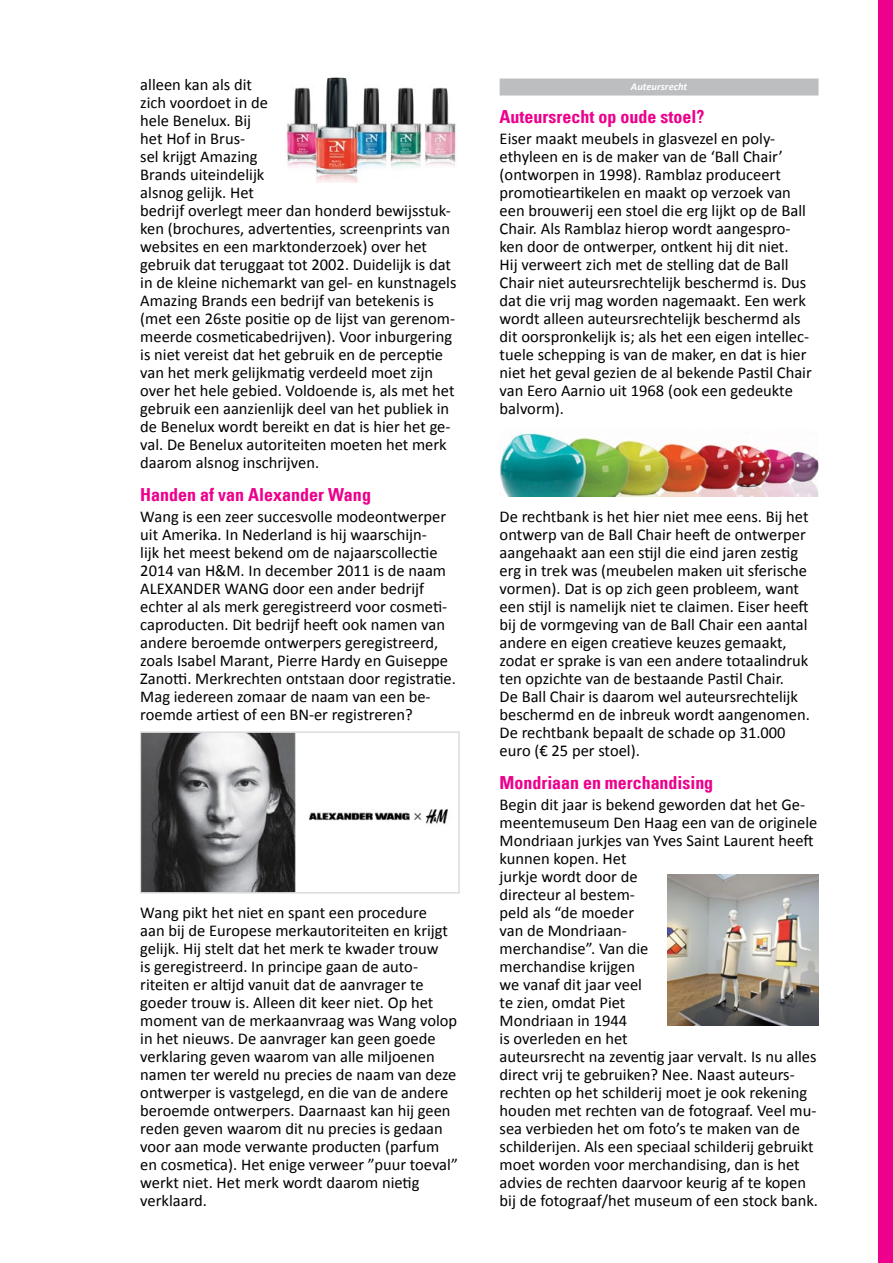
<style>
.page{position:relative;width:893px;height:1263px;background:#fff}
.page>*{position:absolute;margin:0;border:0;box-sizing:border-box;transform-origin:0 0}
.t1{font:700 condensed 18px "Univers LT";color:#ec008c}
.t2{font:16.5px/18px "Calibri";color:#000}
.t3{font:italic 700 10.5px "Calibri";color:#fff}
</style>
<div class="page">
<div style="left:878px;top:0;width:15px;height:1263px;background:#ec008c"></div>
<div style="left:500px;top:79px;width:319px;height:17px;background:#bcbec0"></div>
<img style="left:286px;top:77px;width:170px;height:106px">
<svg style="left:140px;top:732px;width:308px;height:161px"></svg>
<div style="left:141px;top:732px;width:318px;height:161px;border:1px solid #dcddde"></div>
<img style="left:500px;top:433px;width:319px;height:64px">
<img style="left:668px;top:874px;width:151px;height:151px">
<p class="t2" style="left:140px;top:76px;width:318px">alleen kan als dit<br>zich voordoet in de<br>hele Benelux. Bij<br>het Hof in Brus-<br>sel krijgt Amazing<br>Brands uiteindelijk<br>alsnog gelijk. Het<br>bedrijf overlegt meer dan honderd bewijsstuk&shy;ken (brochures, advertenties, screenprints van websites en een marktonderzoek) over het gebruik dat teruggaat tot 2002. Duidelijk is dat in de kleine nichemarkt van gel- en kunstnagels Amazing Brands een bedrijf van betekenis is (met een 26ste positie op de lijst van gerenom&shy;meerde cosmeticabedrijven). Voor inburgering is niet vereist dat het gebruik en de perceptie van het merk gelijkmatig verdeeld moet zijn over het hele gebied. Voldoende is, als met het gebruik een aanzienlijk deel van het publiek in de Benelux wordt bereikt en dat is hier het ge&shy;val. De Benelux autoriteiten moeten het merk daarom alsnog inschrijven.</p>
<p class="t1" style="left:140px;top:484px;width:232px">Handen af van Alexander Wang</p>
<p class="t2" style="left:140px;top:508px;width:317px">Wang is een zeer succesvolle modeontwerper uit Amerika. In Nederland is hij waarschijn-<br>lijk het meest bekend om de najaarscollectie 2014 van H&amp;M. In december 2011 is de naam ALEXANDER WANG door een ander bedrijf echter al als merk geregistreerd voor cosmeti&shy;caproducten. Dit bedrijf heeft ook namen van andere beroemde ontwerpers geregistreerd, zoals Isabel Marant, Pierre Hardy en Guiseppe Zanotti. Merkrechten ontstaan door registratie.<br>Mag iedereen zomaar de naam van een be&shy;roemde artiest of een BN-er registreren?</p>
<p class="t2" style="left:140px;top:904px;width:319px">Wang pikt het niet en spant een procedure<br>aan bij de Europese merkautoriteiten en krijgt gelijk. Hij stelt dat het merk te kwader trouw<br>is geregistreerd. In principe gaan de auto&shy;riteiten er altijd vanuit dat de aanvrager te goeder trouw is. Alleen dit keer niet. Op het moment van de merkaanvraag was Wang volop in het nieuws. De aanvrager kan geen goede verklaring geven waarom van alle miljoenen namen ter wereld nu precies de naam van deze ontwerper is vastgelegd, en die van de andere beroemde ontwerpers. Daarnaast kan hij geen reden geven waarom dit nu precies is gedaan voor aan mode verwante producten (parfum en cosmetica). Het enige verweer ”puur toeval” werkt niet. Het merk wordt daarom nietig verklaard.</p>
<p class="t3" style="left:631px;top:80px;width:58px">Auteursrecht</p>
<p class="t1" style="left:500px;top:106px;width:206px">Auteursrecht op oude stoel?</p>
<p class="t2" style="left:500px;top:130px;width:314px">Eiser maakt meubels in glasvezel en poly&shy;ethyleen en is de maker van de ‘Ball Chair’ (ontworpen in 1998). Ramblaz produceert promotieartikelen en maakt op verzoek van een brouwerij een stoel die erg lijkt op de Ball Chair. Als Ramblaz hierop wordt aangespro&shy;ken door de ontwerper, ontkent hij dit niet.<br>Hij verweert zich met de stelling dat de Ball Chair niet auteursrechtelijk beschermd is. Dus dat die vrij mag worden nagemaakt. Een werk wordt alleen auteursrechtelijk beschermd als dit oorspronkelijk is; als het een eigen intellec&shy;tuele schepping is van de maker, en dat is hier niet het geval gezien de al bekende Pastil Chair van Eero Aarnio uit 1968 (ook een gedeukte balvorm).</p>
<p class="t2" style="left:500px;top:508px;width:312px">De rechtbank is het hier niet mee eens. Bij het ontwerp van de Ball Chair heeft de ontwerper aangehaakt aan een stijl die eind jaren zestig erg in trek was (meubelen maken uit sferische vormen). Dat is op zich geen probleem, want een stijl is namelijk niet te claimen. Eiser heeft bij de vormgeving van de Ball Chair een aantal andere en eigen creatieve keuzes gemaakt, zodat er sprake is van een andere totaalindruk ten opzichte van de bestaande Pastil Chair.<br>De Ball Chair is daarom wel auteursrechtelijk beschermd en de inbreuk wordt aangenomen.<br>De rechtbank bepaalt de schade op 31.000 euro (€ 25 per stoel).</p>
<p class="t1" style="left:500px;top:772px;width:215px">Mondriaan en merchandising</p>
<p class="t2" style="left:500px;top:796px;width:320px">Begin dit jaar is bekend geworden dat het Ge&shy;meentemuseum Den Haag een van de originele Mondriaan jurkjes van Yves Saint Laurent heeft kunnen kopen. Het<br>jurkje wordt door de<br>directeur al bestem-<br>peld als “de moeder<br>van de Mondriaan-<br>merchandise”. Van die<br>merchandise krijgen<br>we vanaf dit jaar veel<br>te zien, omdat Piet<br>Mondriaan in 1944<br>is overleden en het<br>auteursrecht na zeventig jaar vervalt. Is nu alles direct vrij te gebruiken? Nee. Naast auteurs&shy;rechten op het schilderij moet je ook rekening houden met rechten van de fotograaf. Veel mu&shy;sea verbieden het om foto’s te maken van de schilderijen. Als een speciaal schilderij gebruikt moet worden voor merchandising, dan is het advies de rechten daarvoor keurig af te kopen bij de fotograaf/het museum of een stock bank.</p>
</div>
